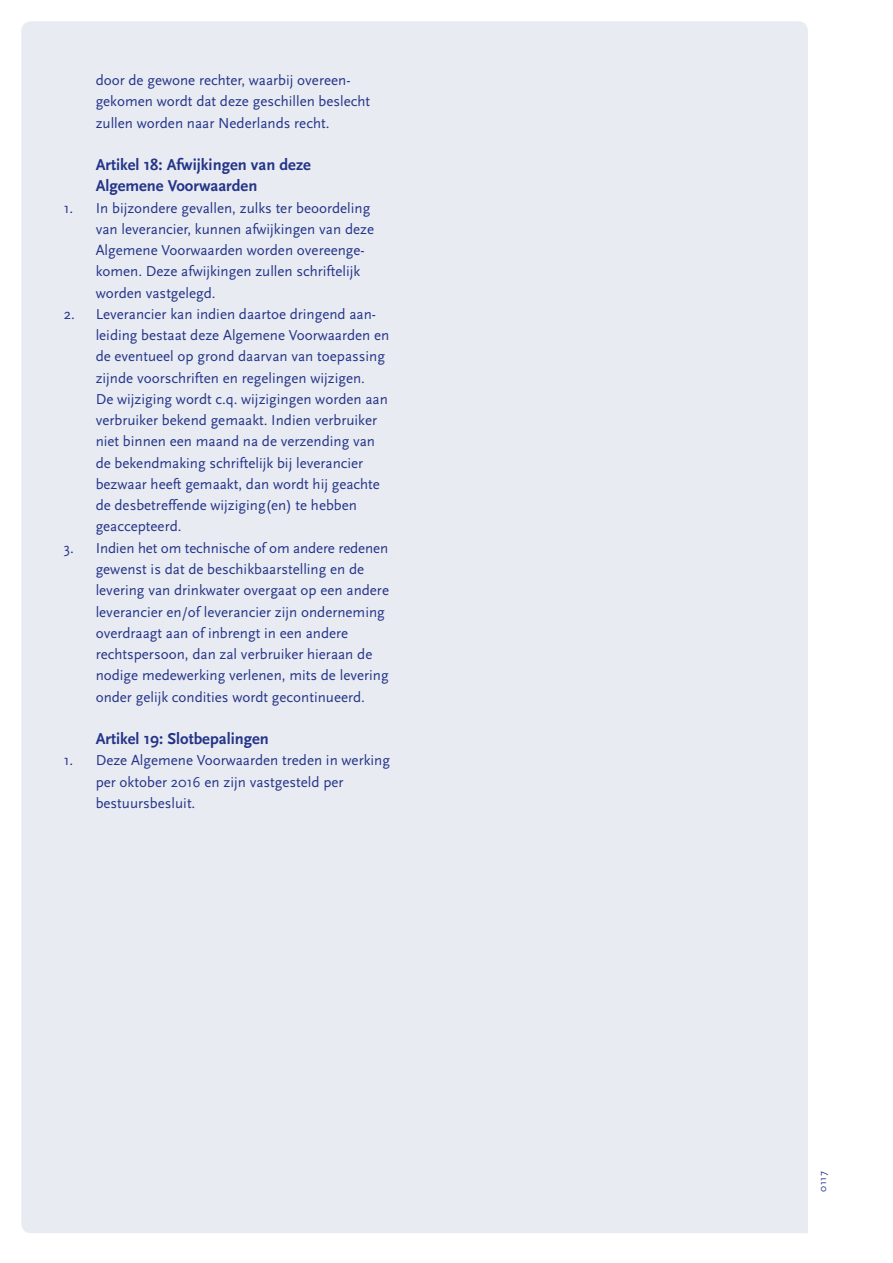
<style>
.page{position:relative;width:893px;height:1263px;background:#fff}
.page>*{position:absolute;margin:0;border:0;box-sizing:border-box;transform-origin:0 0}
.t1{font:700 16.5px/21.3px "Scala Sans";color:#243588}
.t2{font:15px/21.3px "Scala Sans";color:#243588}
.t3{font:10.5px "Scala Sans";color:#243588}
</style>
<div class="page">
<div style="left:21px;top:21px;width:787px;height:1212px;background:#e9ebf3"></div>
<p class="t2" style="left:96px;top:70px;width:276px">door de gewone rechter, waarbij overeen&shy;gekomen wordt dat deze geschillen beslecht zullen worden naar Nederlands recht.</p>
<p class="t1" style="left:96px;top:155px;width:217px">Artikel 18: Afwijkingen van deze<br>Algemene Voorwaarden</p>
<p class="t2" style="left:96px;top:197px;width:280px;text-indent:-32px">1. In bijzondere gevallen, zulks ter beoordeling van leverancier, kunnen afwijkingen van deze Algemene Voorwaarden worden overeenge&shy;komen. Deze afwijkingen zullen schriftelijk worden vastgelegd.</p>
<p class="t2" style="left:96px;top:304px;width:295px;text-indent:-32px">2. Leverancier kan indien daartoe dringend aan&shy;leiding bestaat deze Algemene Voorwaarden en de eventueel op grond daarvan van toepassing zijnde voorschriften en regelingen wijzigen.<br>De wijziging wordt c.q. wijzigingen worden aan verbruiker bekend gemaakt. Indien verbruiker niet binnen een maand na de verzending van de bekendmaking schriftelijk bij leverancier bezwaar heeft gemaakt, dan wordt hij geachte de desbetreffende wijziging(en) te hebben geaccepteerd.</p>
<p class="t2" style="left:96px;top:537px;width:295px;text-indent:-32px">3. Indien het om technische of om andere redenen gewenst is dat de beschikbaarstelling en de levering van drinkwater overgaat op een andere leverancier en/of leverancier zijn onderneming overdraagt aan of inbrengt in een andere rechtspersoon, dan zal verbruiker hieraan de nodige medewerking verlenen, mits de levering onder gelijk condities wordt gecontinueerd.</p>
<p class="t1" style="left:96px;top:729px;width:175px">Artikel 19: Slotbepalingen</p>
<p class="t2" style="left:96px;top:750px;width:296px;text-indent:-32px">1. Deze Algemene Voorwaarden treden in werking per oktober 2016 en zijn vastgesteld per bestuursbesluit.</p>
<p class="t3" style="left:817px;top:1192px;width:22px;rotate:-90deg">0117</p>
</div>
